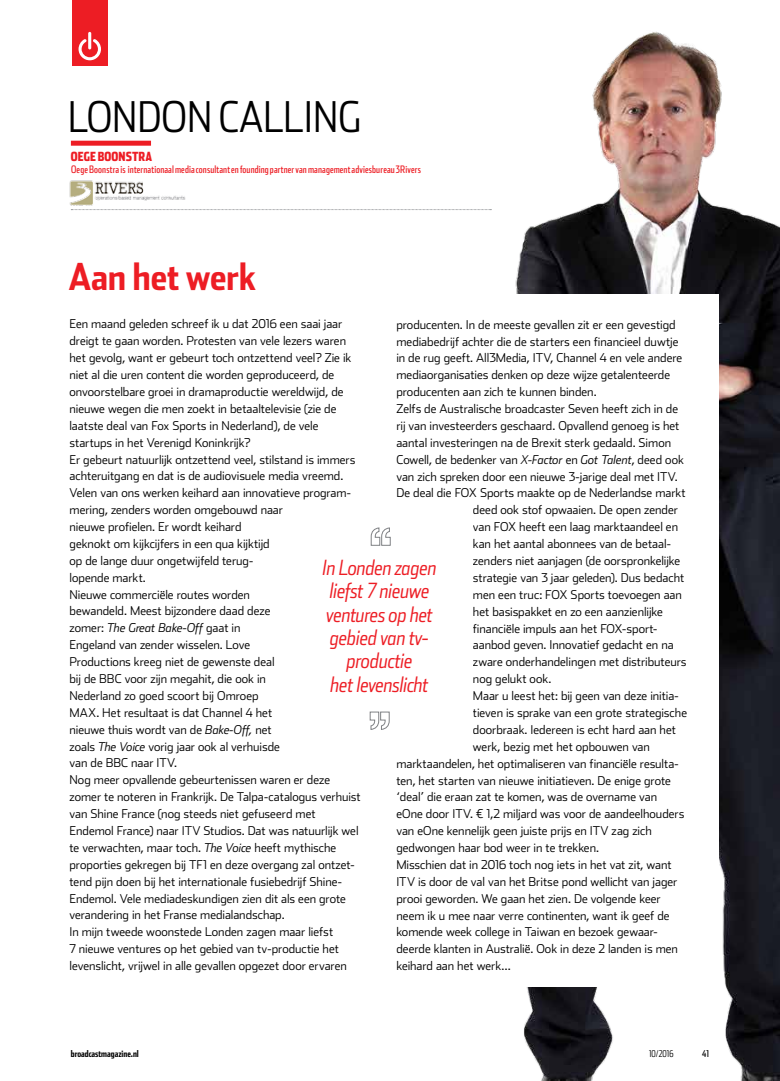
<style>
.page{position:relative;width:780px;height:1081px;background:#fff}
.page>*{position:absolute;margin:0;border:0;box-sizing:border-box;transform-origin:0 0}
.t1{font:300 42.5px "Stainless Cond";color:#000}
.t2{font:700 36.88px "Stainless Cond";letter-spacing:-.01em;color:#ed1d24}
.t3{font:italic 300 21px/23.4px "Stainless Cond";letter-spacing:-.01em;color:#ed1d24;text-align:center}
.t4{font:900 12.5px "Stainless Comp";letter-spacing:.01em;color:#ed1d24}
.t5{font:300 12.25px/16.9px "Stainless";letter-spacing:-.005em;color:#000}
.t6{font:10.25px "Stainless Comp";letter-spacing:.01em;color:#ed1d24}
.t7{font:700 9.38px "Stainless Comp";color:#000}
.t8{font:300 9.38px "Stainless Comp";color:#000}
.t9{font:9.38px "Stainless Comp";color:#000}
.s1{font-style:italic}
</style>
<div class="page">
<img style="left:490px;top:31px;width:290px;height:1050px">
<div style="left:72px;top:0;width:35px;height:66px;background:#ed1d24"></div>
<hr style="left:88px;top:32px;width:3px;height:17px;background:#fff;border-radius:2px">
<svg style="left:78px;top:39px;width:23px;height:21px"></svg>
<div style="left:5px;top:295px;width:713px;height:692px;background:#fff"></div>
<svg style="left:71px;top:209px;width:420px;height:1px"></svg>
<div style="left:71px;top:141px;width:80px;height:5px;background:#ed1d24"></div>
<img style="left:69px;top:180px;width:117px;height:26px">
<svg style="left:370px;top:527px;width:21px;height:19px"></svg>
<svg style="left:369px;top:711px;width:20px;height:19px"></svg>
<h1 class="t1" style="left:68px;top:92px;width:294px">LONDON CALLING</h1>
<p class="t4" style="left:71px;top:148px;width:83px">OEGE BOONSTRA</p>
<p class="t6" style="left:71px;top:163px;width:351px">Oege Boonstra is internationaal media consultant en founding partner van management adviesbureau 3Rivers</p>
<h2 class="t2" style="left:69px;top:255px;width:189px">Aan het werk</h2>
<p class="t5" style="left:69px;top:315px;width:293px">Een maand geleden schreef ik u dat 2016 een saai jaar dreigt te gaan worden. Protesten van vele lezers waren het gevolg, want er gebeurt toch ontzettend veel? Zie ik niet al die uren content die worden geproduceerd, de onvoorstelbare groei in dramaproductie wereldwijd, de nieuwe wegen die men zoekt in betaaltelevisie (zie de laatste deal van Fox Sports in Nederland), de vele startups in het Verenigd Koninkrijk?<br>Er gebeurt natuurlijk ontzettend veel, stilstand is immers achteruitgang en dat is de audiovisuele media vreemd.<br>Velen van ons werken keihard aan innovatieve program&shy;mering, zenders worden omgebouwd naar<br>nieuwe profielen. Er wordt keihard<br>geknokt om kijkcijfers in een qua kijktijd<br>op de lange duur ongetwijfeld terug-<br>lopende markt.<br>Nieuwe commerciële routes worden<br>bewandeld. Meest bijzondere daad deze<br>zomer: <span class="s1">The Great Bake-Off</span> gaat in<br>Engeland van zender wisselen. Love<br>Productions kreeg niet de gewenste deal<br>bij de BBC voor zijn megahit, die ook in<br>Nederland zo goed scoort bij Omroep<br>MAX. Het resultaat is dat Channel 4 het<br>nieuwe thuis wordt van de <span class="s1">Bake-Off,</span> net<br>zoals <span class="s1">The Voice</span> vorig jaar ook al verhuisde<br>van de BBC naar ITV.<br>Nog meer opvallende gebeurtenissen waren er deze zomer te noteren in Frankrijk. De Talpa-catalogus verhuist van Shine France (nog steeds niet gefuseerd met Endemol France) naar ITV Studios. Dat was natuurlijk wel te verwachten, maar toch. <span class="s1">The Voice</span> heeft mythische proporties gekregen bij TF1 en deze overgang zal ontzet&shy;tend pijn doen bij het internationale fusiebedrijf Shine-Endemol. Vele mediadeskundigen zien dit als een grote verandering in het Franse medialandschap.<br>In mijn tweede woonstede Londen zagen maar liefst<br>7 nieuwe ventures op het gebied van tv-productie het levenslicht, vrijwel in alle gevallen opgezet door ervaren</p>
<p class="t5" style="left:396px;top:316px;width:281px">producenten. In de meeste gevallen zit er een gevestigd</p>
<p class="t5" style="left:396px;top:332px;width:284px">mediabedrijf achter die de starters een financieel duwtje</p>
<p class="t5" style="left:396px;top:349px;width:287px">in de rug geeft. All3Media, ITV, Channel 4 en vele andere</p>
<p class="t5" style="left:396px;top:366px;width:275px">mediaorganisaties denken op deze wijze getalenteerde</p>
<p class="t5" style="left:396px;top:383px;width:202px">producenten aan zich te kunnen binden.</p>
<p class="t5" style="left:396px;top:400px;width:283px">Zelfs de Australische broadcaster Seven heeft zich in de</p>
<p class="t5" style="left:396px;top:417px;width:285px">rij van investeerders geschaard. Opvallend genoeg is het</p>
<p class="t5" style="left:396px;top:434px;width:276px">aantal investeringen na de Brexit sterk gedaald. Simon</p>
<p class="t5" style="left:396px;top:451px;width:289px">Cowell, de bedenker van <span class="s1">X-Factor</span> en <span class="s1">Got Talent</span>, deed ook</p>
<p class="t5" style="left:396px;top:467px;width:283px">van zich spreken door een nieuwe 3-jarige deal met ITV.</p>
<p class="t5" style="left:396px;top:484px;width:291px">De deal die FOX Sports maakte op de Nederlandse markt</p>
<p class="t5" style="left:473px;top:501px;width:206px">deed ook stof opwaaien. De open zender</p>
<p class="t5" style="left:473px;top:518px;width:207px">van FOX heeft een laag marktaandeel en</p>
<p class="t5" style="left:473px;top:535px;width:200px">kan het aantal abonnees van de betaal-</p>
<p class="t5" style="left:473px;top:552px;width:209px">zenders niet aanjagen (de oorspronkelijke</p>
<p class="t5" style="left:473px;top:569px;width:213px">strategie van 3 jaar geleden). Dus bedacht</p>
<p class="t5" style="left:473px;top:586px;width:210px">men een truc: FOX Sports toevoegen aan</p>
<p class="t5" style="left:473px;top:603px;width:191px">het basispakket en zo een aanzienlijke</p>
<p class="t5" style="left:473px;top:619px;width:186px">financiële impuls aan het FOX-sport-</p>
<p class="t5" style="left:473px;top:636px;width:202px">aanbod geven. Innovatief gedacht en na</p>
<p class="t5" style="left:473px;top:653px;width:215px">zware onderhandelingen met distributeurs</p>
<p class="t5" style="left:473px;top:670px;width:80px">nog gelukt ook.</p>
<p class="t5" style="left:473px;top:687px;width:207px">Maar u leest het: bij geen van deze initia-</p>
<p class="t5" style="left:473px;top:704px;width:216px">tieven is sprake van een grote strategische</p>
<p class="t5" style="left:473px;top:721px;width:205px">doorbraak. Iedereen is echt hard aan het</p>
<p class="t5" style="left:473px;top:738px;width:178px">werk, bezig met het opbouwen van</p>
<p class="t5" style="left:396px;top:754px;width:284px">marktaandelen, het optimaliseren van financiële resulta-</p>
<p class="t5" style="left:396px;top:771px;width:276px">ten, het starten van nieuwe initiatieven. De enige grote</p>
<p class="t5" style="left:396px;top:788px;width:262px">‘deal’ die eraan zat te komen, was de overname van</p>
<p class="t5" style="left:396px;top:805px;width:289px">eOne door ITV. € 1,2 miljard was voor de aandeelhouders</p>
<p class="t5" style="left:396px;top:822px;width:257px">van eOne kennelijk geen juiste prijs en ITV zag zich</p>
<p class="t5" style="left:396px;top:839px;width:204px">gedwongen haar bod weer in te trekken.</p>
<p class="t5" style="left:396px;top:856px;width:277px">Misschien dat in 2016 toch nog iets in het vat zit, want</p>
<p class="t5" style="left:396px;top:873px;width:282px">ITV is door de val van het Britse pond wellicht van jager</p>
<p class="t5" style="left:396px;top:889px;width:266px">prooi geworden. We gaan het zien. De volgende keer</p>
<p class="t5" style="left:396px;top:906px;width:275px">neem ik u mee naar verre continenten, want ik geef de</p>
<p class="t5" style="left:396px;top:923px;width:263px">komende week college in Taiwan en bezoek gewaar-</p>
<p class="t5" style="left:396px;top:940px;width:283px">deerde klanten in Australië. Ook in deze 2 landen is men</p>
<p class="t5" style="left:396px;top:957px;width:116px">keihard aan het werk…</p>
<h3 class="t3" style="left:322px;top:555px;width:116px">In Londen zagen liefst 7 nieuwe ventures op het gebied van tv&shy;productie<br>het levenslicht</h3>
<p class="t7" style="left:71px;top:1048px;width:69px">broadcastmagazine.nl</p>
<p class="t8" style="left:649px;top:1048px;width:26px">10/2016</p>
<p class="t9" style="left:702px;top:1048px;width:8px">41</p>
</div>
